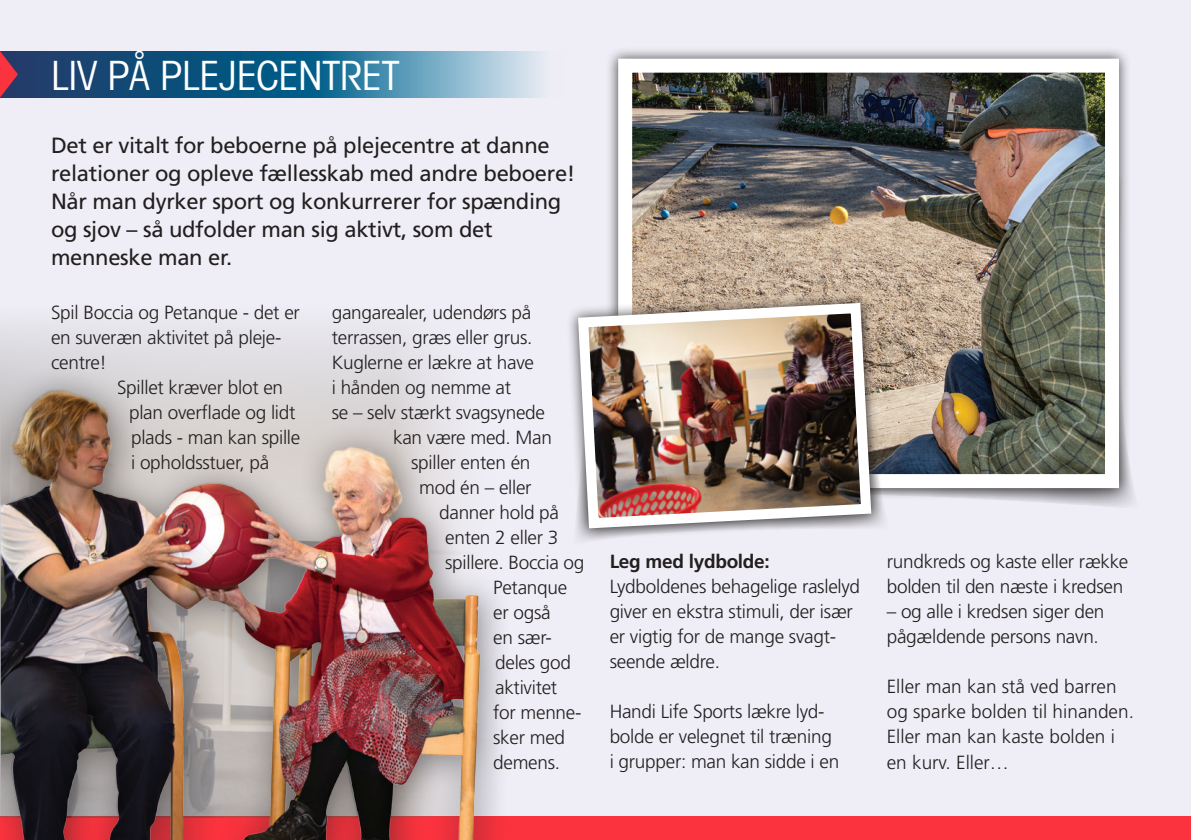
<style>
.page{position:relative;width:1191px;height:840px;background:#fff}
.page>*{position:absolute;margin:0;border:0;box-sizing:border-box;transform-origin:0 0}
.t1{font:condensed 40.2px "Avant Garde";letter-spacing:-.01em;color:#fff}
.t2{font:22px/28px "Frutiger";letter-spacing:-.015em;color:#231f20}
.t3{font:300 19px/25px "Frutiger";letter-spacing:-.015em;color:#231f20}
.t4{font:700 19px "Frutiger";letter-spacing:-.015em;color:#231f20}
</style>
<div class="page">
<div style="left:0;top:0;width:1191px;height:839px;background:#efeef6"></div>
<div style="left:0;top:815px;width:1191px;height:24px;background:#fb333e"></div>
<div style="left:0;top:325px;width:413px;height:491px;background:#e5e4e9"></div>
<img style="left:1px;top:346px;width:508px;height:493px">
<svg style="left:18px;top:51px;width:524px;height:46px;background:#387498"></svg>
<svg style="left:0;top:51px;width:18px;height:47px"></svg>
<svg style="left:989px;top:478px;width:145px;height:29px"></svg>
<div style="left:606px;top:47px;width:525px;height:452px;background:#231f20;opacity:.8"></div>
<img style="left:633px;top:74px;width:471px;height:399px">
<div style="left:618px;top:59px;width:501px;height:429px;border:14px solid #fff"></div>
<svg style="left:581px;top:304px;width:311px;height:237px"></svg>
<div style="left:566px;top:291px;width:317px;height:249px;background:#231f20;opacity:.8"></div>
<img style="left:573px;top:297px;width:303px;height:236px">
<p class="t1" style="left:51px;top:51px;width:350px">LIV PÅ PLEJECENTRET</p>
<p class="t2" style="left:51px;top:131px;width:526px">Det er vitalt for beboerne på plejecentre at danne relationer og opleve fællesskab med andre beboere!<br>Når man dyrker sport og konkurrerer for spænding og sjov – så udfolder man sig aktivt, som det menneske man er.</p>
<p class="t3" style="left:51px;top:299px;width:250px">Spil Boccia og Petanque - det er en suveræn aktivitet på pleje&shy;centre!</p>
<p class="t3" style="left:129px;top:374px;width:173px;text-indent:-12px">Spillet kræver blot en plan overflade og lidt plads - man kan spille i opholdsstuer, på</p>
<p class="t3" style="left:332px;top:299px;width:202px">gangarealer, udendørs på terrassen, græs eller grus.</p>
<p class="t3" style="left:332px;top:349px;width:204px">Kuglerne er lækre at have</p>
<p class="t3" style="left:332px;top:374px;width:181px">i hånden og nemme at</p>
<p class="t3" style="left:332px;top:399px;width:215px">se – selv stærkt svagsynede</p>
<p class="t3" style="left:393px;top:424px;width:160px">kan være med. Man</p>
<p class="t3" style="left:411px;top:449px;width:121px">spiller enten én</p>
<p class="t3" style="left:419px;top:474px;width:114px">mod én – eller</p>
<p class="t3" style="left:439px;top:499px;width:121px">danner hold på</p>
<p class="t3" style="left:445px;top:524px;width:115px">enten 2 eller 3</p>
<p class="t3" style="left:445px;top:549px;width:141px">spillere. Boccia og</p>
<p class="t3" style="left:493px;top:574px;width:76px">Petanque</p>
<p class="t3" style="left:493px;top:599px;width:59px">er også</p>
<p class="t3" style="left:493px;top:624px;width:60px">en sær-</p>
<p class="t3" style="left:495px;top:649px;width:77px">deles god</p>
<p class="t3" style="left:495px;top:674px;width:64px">aktivitet</p>
<p class="t3" style="left:493px;top:699px;width:90px">for menne-</p>
<p class="t3" style="left:493px;top:724px;width:73px">sker med</p>
<p class="t3" style="left:493px;top:749px;width:68px">demens.</p>
<p class="t4" style="left:609px;top:550px;width:162px">Leg med lydbolde:</p>
<p class="t3" style="left:609px;top:573px;width:252px">Lydboldenes behagelige raslelyd giver en ekstra stimuli, der især er vigtig for de mange svagt&shy;seende ældre.</p>
<p class="t3" style="left:609px;top:698px;width:231px">Handi Life Sports lækre lyd&shy;bolde er velegnet til træning i grupper: man kan sidde i en</p>
<p class="t3" style="left:886px;top:549px;width:243px">rundkreds og kaste eller række bolden til den næste i kredsen</p>
<p class="t3" style="left:886px;top:599px;width:219px">– og alle i kredsen siger den pågældende persons navn.</p>
<p class="t3" style="left:886px;top:674px;width:249px">Eller man kan stå ved barren og sparke bolden til hinanden.<br>Eller man kan kaste bolden i en kurv. Eller…</p>
</div>
